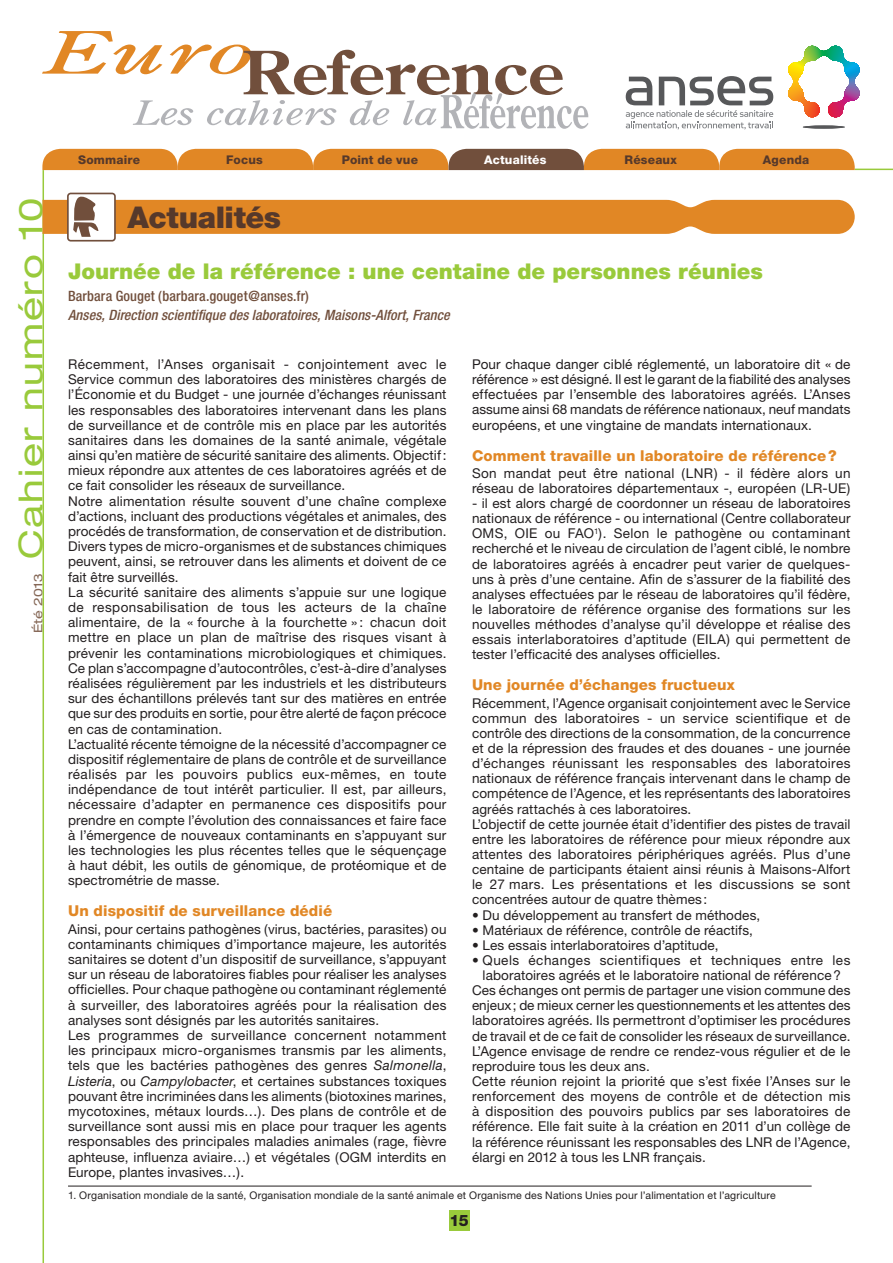
<style>
.page{position:relative;width:893px;height:1263px;background:#fff}
.page>*{position:absolute;margin:0;border:0;box-sizing:border-box;transform-origin:0 0}
.t1{font:expanded 33px "Helvetica Neue";letter-spacing:.05em;color:#99ca3b;scale:1.1 1}
.t2{font:900 30px "Helvetica Neue";letter-spacing:-.015em;color:#56392b}
.t3{font:900 21.75px "Helvetica Neue";color:#99ca3b}
.t4{font:800 15.75px "Helvetica Neue";color:#231f20}
.t5{font:800 15px "Helvetica Neue";letter-spacing:.01em;color:#e18725}
.t6{font:italic 500 condensed 14.25px "Helvetica Neue";letter-spacing:.005em;color:#714f3c}
.t7{font:500 condensed 14.25px "Helvetica Neue";letter-spacing:.01em;color:#714f3c}
.t8{font:13.5px/15.1px "Helvetica Neue";letter-spacing:.01em;color:#231f20}
.t9{font:13.5px "Helvetica Neue";letter-spacing:.035em;color:#231f20}
.t10{font:800 12px "Helvetica Neue";letter-spacing:.015em;color:#56392b}
.t11{font:800 12px "Helvetica Neue";letter-spacing:.015em;color:#fff}
.t12{font:expanded 12px "Helvetica Neue";color:#856756;scale:1.1 1}
.t13{font:10.5px "Helvetica Neue";letter-spacing:.015em;color:#231f20}
.s1{font-style:italic}
</style>
<div class="page">
<svg style="left:42px;top:31px;width:546px;height:98px"></svg>
<svg style="left:788px;top:45px;width:72px;height:73px"></svg>
<hr style="left:822px;top:82px;width:3px;height:36px;background:#ee1d23">
<svg style="left:803px;top:125px;width:42px;height:4px"></svg>
<svg style="left:626px;top:76px;width:147px;height:54px"></svg>
<div style="left:449px;top:1210px;width:20px;height:21px;background:#99ca3b"></div>
<hr style="left:855px;top:169px;width:38px;height:1px;background:#99ca3b">
<svg style="left:42px;top:149px;width:813px;height:21px;background:#d08332"></svg>
<hr style="left:43px;top:170px;width:1px;height:1093px;background:#99ca3b">
<div style="left:67px;top:193px;width:49px;height:49px;border:2px solid #714f3c;border-radius:3px"></div>
<svg style="left:43px;top:193px;width:812px;height:44px"></svg>
<hr style="left:68px;top:1186px;width:744px;height:1px;background:#231f20">
<p class="t10" style="left:78px;top:153px;width:64px">Sommaire</p>
<p class="t10" style="left:226px;top:153px;width:38px">Focus</p>
<p class="t10" style="left:342px;top:153px;width:78px">Point de vue</p>
<p class="t11" style="left:484px;top:153px;width:64px">Actualités</p>
<p class="t10" style="left:624px;top:153px;width:54px">Réseaux</p>
<p class="t10" style="left:763px;top:153px;width:48px">Agenda</p>
<h1 class="t1" style="left:11px;top:559px;width:330px;rotate:-90deg">Cahier numéro 10</h1>
<h2 class="t2" style="left:128px;top:199px;width:155px">Actualités</h2>
<h3 class="t3" style="left:68px;top:258px;width:696px">Journée de la référence : une centaine de personnes réunies</h3>
<p class="t7" style="left:68px;top:287px;width:242px">Barbara Gouget (barbara.gouget@anses.fr)</p>
<p class="t6" style="left:68px;top:306px;width:383px">Anses, Direction scientifique des laboratoires, Maisons-Alfort, France</p>
<p class="t8" style="left:68px;top:356px;width:380px">Récemment, l’Anses organisait - conjointement avec le Service commun des laboratoires des ministères chargés de l’Économie et du Budget - une journée d’échanges réunissant les responsables des laboratoires intervenant dans les plans de surveillance et de contrôle mis en place par les autorités sanitaires dans les domaines de la santé animale, végétale ainsi qu’en matière de sécurité sanitaire des aliments. Objectif: mieux répondre aux attentes de ces laboratoires agréés et de ce fait consolider les réseaux de surveillance.<br>Notre alimentation résulte souvent d’une chaîne complexe d’actions, incluant des productions végétales et animales, des procédés de transformation, de conservation et de distribution.<br>Divers types de micro-organismes et de substances chimiques peuvent, ainsi, se retrouver dans les aliments et doivent de ce fait être surveillés.<br>La sécurité sanitaire des aliments s’appuie sur une logique de responsabilisation de tous les acteurs de la chaîne alimentaire, de la « fourche à la fourchette » : chacun doit mettre en place un plan de maîtrise des risques visant à prévenir les contaminations microbiologiques et chimiques.<br>Ce plan s’accompagne d’autocontrôles, c’est-à-dire d’analyses réalisées régulièrement par les industriels et les distributeurs sur des échantillons prélevés tant sur des matières en entrée que sur des produits en sortie, pour être alerté de façon précoce en cas de contamination.<br>L’actualité récente témoigne de la nécessité d’accompagner ce dispositif réglementaire de plans de contrôle et de surveillance réalisés par les pouvoirs publics eux-mêmes, en toute indépendance de tout intérêt particulier. Il est, par ailleurs, nécessaire d’adapter en permanence ces dispositifs pour prendre en compte l’évolution des connaissances et faire face à l’émergence de nouveaux contaminants en s’appuyant sur les technologies les plus récentes telles que le séquençage à haut débit, les outils de génomique, de protéomique et de spectrométrie de masse.</p>
<p class="t5" style="left:68px;top:902px;width:266px">Un dispositif de surveillance dédié</p>
<p class="t8" style="left:68px;top:921px;width:380px">Ainsi, pour certains pathogènes (virus, bactéries, parasites) ou contaminants chimiques d’importance majeure, les autorités sanitaires se dotent d’un dispositif de surveillance, s’appuyant sur un réseau de laboratoires fiables pour réaliser les analyses officielles. Pour chaque pathogène ou contaminant réglementé à surveiller, des laboratoires agréés pour la réalisation des analyses sont désignés par les autorités sanitaires.<br>Les programmes de surveillance concernent notamment les principaux micro-organismes transmis par les aliments, tels que les bactéries pathogènes des genres <span class="s1">Salmonella</span>, <span class="s1">Listeria</span>, ou <span class="s1">Campylobacter</span>, et certaines substances toxiques pouvant être incriminées dans les aliments (biotoxines marines, mycotoxines, métaux lourds…). Des plans de contrôle et de surveillance sont aussi mis en place pour traquer les agents responsables des principales maladies animales (rage, fièvre aphteuse, influenza aviaire…) et végétales (OGM interdits en Europe, plantes invasives…).</p>
<p class="t8" style="left:472px;top:356px;width:380px;text-align:justify">Pour chaque danger ciblé réglementé, un laboratoire dit « de référence » est désigné. Il est le garant de la fiabilité des analyses effectuées par l’ensemble des laboratoires agréés. L’Anses assume ainsi 68 mandats de référence nationaux, neuf mandats européens, et une vingtaine de mandats internationaux.</p>
<p class="t5" style="left:472px;top:446px;width:366px">Comment travaille un laboratoire de référence?</p>
<p class="t8" style="left:472px;top:465px;width:380px">Son mandat peut être national (LNR) - il fédère alors un réseau de laboratoires départementaux -, européen (LR-UE)</p>
<p class="t8" style="left:472px;top:495px;width:380px;text-align:justify">- il est alors chargé de coordonner un réseau de laboratoires nationaux de référence - ou international (Centre collaborateur OMS, OIE ou FAO<sup>1</sup>). Selon le pathogène ou contaminant recherché et le niveau de circulation de l’agent ciblé, le nombre de laboratoires agréés à encadrer peut varier de quelques&shy;uns à près d’une centaine. Afin de s’assurer de la fiabilité des analyses effectuées par le réseau de laboratoires qu’il fédère, le laboratoire de référence organise des formations sur les nouvelles méthodes d’analyse qu’il développe et réalise des essais interlaboratoires d’aptitude (EILA) qui permettent de tester l’efficacité des analyses officielles.</p>
<p class="t5" style="left:472px;top:676px;width:264px">Une journée d’échanges fructueux</p>
<p class="t8" style="left:472px;top:695px;width:380px">Récemment, l’Agence organisait conjointement avec le Service commun des laboratoires - un service scientifique et de contrôle des directions de la consommation, de la concurrence et de la répression des fraudes et des douanes - une journée d’échanges réunissant les responsables des laboratoires nationaux de référence français intervenant dans le champ de compétence de l’Agence, et les représentants des laboratoires agréés rattachés à ces laboratoires.<br>L’objectif de cette journée était d’identifier des pistes de travail entre les laboratoires de référence pour mieux répondre aux attentes des laboratoires périphériques agréés. Plus d’une centaine de participants étaient ainsi réunis à Maisons-Alfort le 27 mars. Les présentations et les discussions se sont concentrées autour de quatre thèmes:</p>
<p class="t8" style="left:472px;top:907px;width:290px">• Du développement au transfert de méthodes,</p>
<p class="t8" style="left:472px;top:922px;width:283px">• Matériaux de référence, contrôle de réactifs,</p>
<p class="t8" style="left:472px;top:937px;width:248px">• Les essais interlaboratoires d’aptitude,</p>
<p class="t9" style="left:472px;top:952px;width:380px">• Quels échanges scientifiques et techniques entre les</p>
<p class="t8" style="left:483px;top:967px;width:360px">laboratoires agréés et le laboratoire national de référence?</p>
<p class="t8" style="left:472px;top:983px;width:380px">Ces échanges ont permis de partager une vision commune des</p>
<p class="t8" style="left:472px;top:998px;width:380px">enjeux; de mieux cerner les questionnements et les attentes des</p>
<p class="t8" style="left:472px;top:1013px;width:380px">laboratoires agréés. Ils permettront d’optimiser les procédures</p>
<p class="t8" style="left:472px;top:1028px;width:380px">de travail et de ce fait de consolider les réseaux de surveillance.</p>
<p class="t8" style="left:472px;top:1043px;width:380px">L’Agence envisage de rendre ce rendez-vous régulier et de le</p>
<p class="t8" style="left:472px;top:1058px;width:179px">reproduire tous les deux ans.</p>
<p class="t8" style="left:472px;top:1073px;width:380px">Cette réunion rejoint la priorité que s’est fixée l’Anses sur le</p>
<p class="t8" style="left:472px;top:1088px;width:380px">renforcement des moyens de contrôle et de détection mis</p>
<p class="t8" style="left:472px;top:1104px;width:380px">à disposition des pouvoirs publics par ses laboratoires de</p>
<p class="t8" style="left:472px;top:1119px;width:380px">référence. Elle fait suite à la création en 2011 d’un collège de</p>
<p class="t8" style="left:472px;top:1134px;width:380px">la référence réunissant les responsables des LNR de l’Agence,</p>
<p class="t8" style="left:472px;top:1149px;width:235px">élargi en 2012 à tous les LNR français.</p>
<p class="t12" style="left:31px;top:633px;width:56px;rotate:-90deg">Été 2013</p>
<p class="t13" style="left:68px;top:1189px;width:709px">1. Organisation mondiale de la santé, Organisation mondiale de la santé animale et Organisme des Nations Unies pour l’alimentation et l’agriculture</p>
<p class="t4" style="left:450px;top:1211px;width:21px">15</p>
</div>
